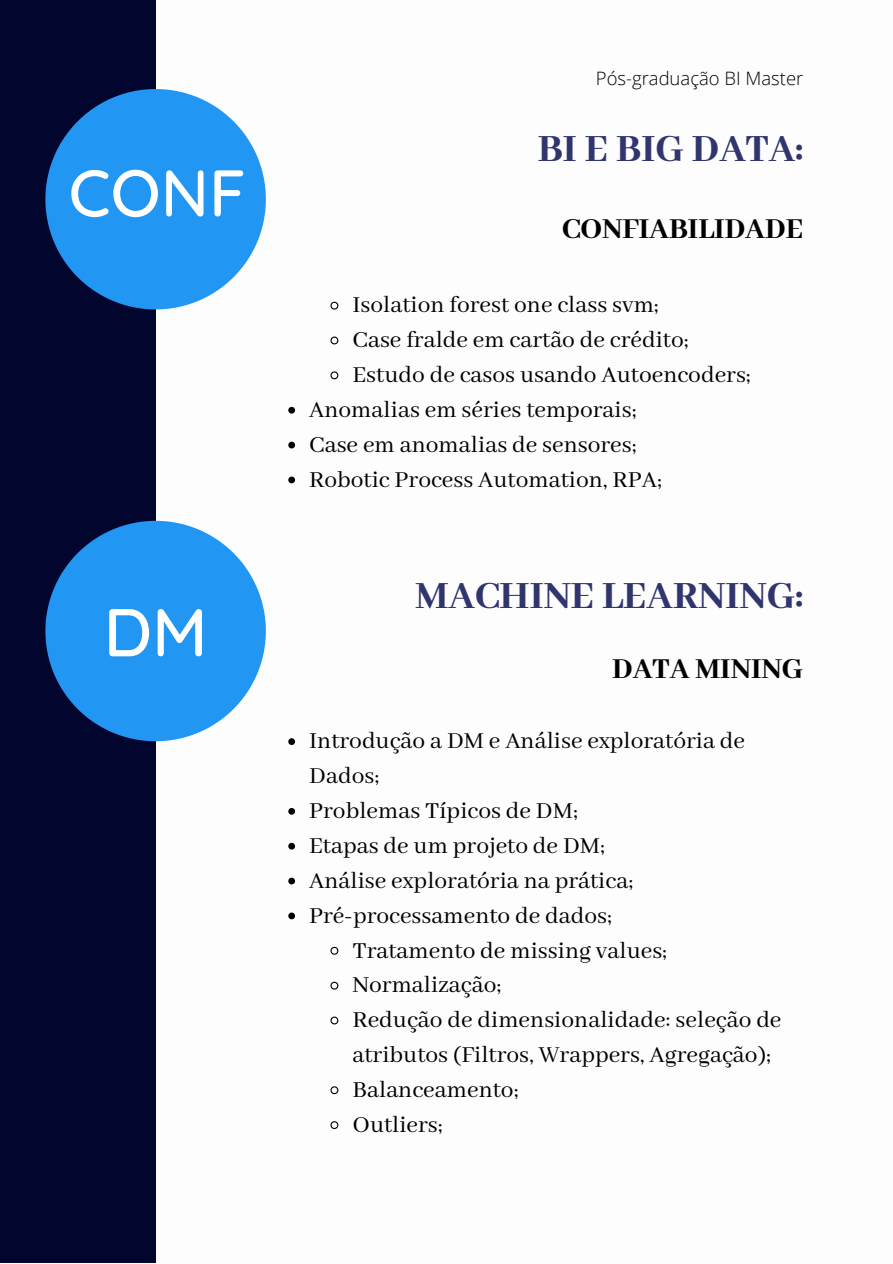
<style>
.page{position:relative;width:893px;height:1264px;background:#fff}
.page>*{position:absolute;margin:0;border:0;box-sizing:border-box;transform-origin:0 0}
.t1{font:500 67.5px "Quicksand";color:#fff}
.t2{font:500 65.85px "Quicksand";color:#fff}
.t3{font:800 42px "Abhaya Libre";color:#31356e}
.t4{font:800 31.5px "Abhaya Libre";color:#000}
.t5{font:25.5px/34.8px "Abhaya Libre";color:#000}
.t6{font:300 18.45px "Open Sans";color:#000}
</style>
<div class="page">
<div style="left:0;top:0;width:156px;height:1262px;background:#02062e"></div>
<svg style="left:45px;top:89px;width:221px;height:220px;fill:#2196f3"></svg>
<svg style="left:330px;top:301px;width:9px;height:9px"></svg>
<svg style="left:330px;top:336px;width:9px;height:9px"></svg>
<svg style="left:330px;top:371px;width:9px;height:9px"></svg>
<svg style="left:288px;top:407px;width:7px;height:6px"></svg>
<svg style="left:288px;top:441px;width:7px;height:7px"></svg>
<svg style="left:288px;top:476px;width:7px;height:7px"></svg>
<svg style="left:45px;top:521px;width:221px;height:220px;fill:#2196f3"></svg>
<svg style="left:288px;top:738px;width:7px;height:7px"></svg>
<svg style="left:288px;top:808px;width:7px;height:6px"></svg>
<svg style="left:288px;top:842px;width:7px;height:7px"></svg>
<svg style="left:288px;top:877px;width:7px;height:7px"></svg>
<svg style="left:288px;top:912px;width:7px;height:7px"></svg>
<svg style="left:330px;top:946px;width:9px;height:9px"></svg>
<svg style="left:330px;top:981px;width:9px;height:9px"></svg>
<svg style="left:330px;top:1016px;width:9px;height:9px"></svg>
<svg style="left:330px;top:1086px;width:9px;height:8px"></svg>
<svg style="left:330px;top:1121px;width:9px;height:8px"></svg>
<p class="t2" style="left:68px;top:151px;width:179px">CONF</p>
<p class="t1" style="left:104px;top:589px;width:105px">DM</p>
<p class="t6" style="left:595px;top:66px;width:209px">Pós-graduação BI Master</p>
<p class="t3" style="left:537px;top:126px;width:267px">BI E BIG DATA:</p>
<p class="t4" style="left:562px;top:211px;width:243px">CONFIABILIDADE</p>
<p class="t5" style="left:352px;top:288px;width:308px">Isolation forest one class svm;</p>
<p class="t5" style="left:352px;top:323px;width:337px">Case fralde em cartão de crédito;</p>
<p class="t5" style="left:352px;top:358px;width:400px">Estudo de casos usando Autoencoders;</p>
<p class="t5" style="left:309px;top:393px;width:329px">Anomalias em séries temporais;</p>
<p class="t5" style="left:309px;top:428px;width:329px">Case em anomalias de sensores;</p>
<p class="t5" style="left:309px;top:463px;width:354px">Robotic Process Automation, RPA;</p>
<p class="t3" style="left:415px;top:572px;width:389px">MACHINE LEARNING:</p>
<p class="t4" style="left:612px;top:652px;width:193px">DATA MINING</p>
<p class="t5" style="left:309px;top:724px;width:437px">Introdução a DM e Análise exploratória de<br>Dados;</p>
<p class="t5" style="left:309px;top:794px;width:270px">Problemas Típicos de DM;</p>
<p class="t5" style="left:309px;top:829px;width:297px">Etapas de um projeto de DM;</p>
<p class="t5" style="left:309px;top:864px;width:325px">Análise exploratória na prática;</p>
<p class="t5" style="left:309px;top:898px;width:304px">Pré-processamento de dados;</p>
<p class="t5" style="left:352px;top:933px;width:316px">Tratamento de missing values;</p>
<p class="t5" style="left:352px;top:968px;width:150px">Normalização;</p>
<p class="t5" style="left:352px;top:1003px;width:430px">Redução de dimensionalidade: seleção de atributos (Filtros, Wrappers, Agregação);</p>
<p class="t5" style="left:352px;top:1073px;width:167px">Balanceamento;</p>
<p class="t5" style="left:352px;top:1108px;width:92px">Outliers;</p>
</div>
